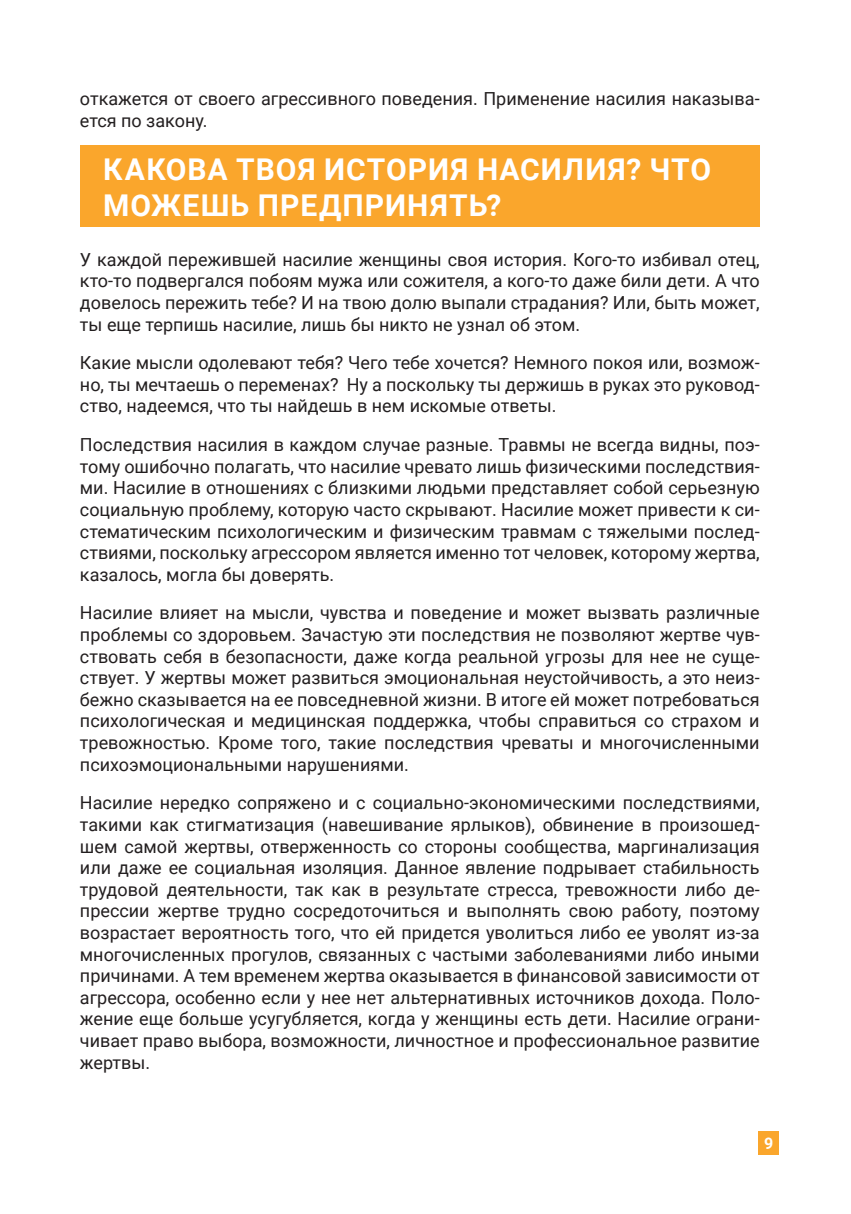
<style>
.page{position:relative;width:851px;height:1214px;background:#fff}
.page>*{position:absolute;margin:0;border:0;box-sizing:border-box;transform-origin:0 0}
.capitol-title-big{font:700 30px/36px "Roboto";letter-spacing:.035em;color:#fff}
.t1{font:18px/21.6px "Roboto";color:#231f20;text-align:justify}
.t2{font:700 16px "Roboto";color:#fff}
</style>
<div class="page">
<div style="left:758px;top:1130px;width:21px;height:24px;background:#faa62c"></div>
<div style="left:80px;top:146px;width:679px;height:81px;background:#faa62c"></div>
<p class="t1" style="left:80px;top:87px;width:681px">откажется от своего агрессивного поведения. Применение насилия наказыва&shy;ется по закону.</p>
<p class="capitol-title-big" style="left:103px;top:150px;width:609px">КАКОВА ТВОЯ ИСТОРИЯ НАСИЛИЯ? ЧТО<br>МОЖЕШЬ ПРЕДПРИНЯТЬ?</p>
<p class="t1" style="left:80px;top:248px;width:681px">У каждой пережившей насилие женщины своя история. Кого-то избивал отец, кто-то подвергался побоям мужа или сожителя, а кого-то даже били дети. А что довелось пережить тебе? И на твою долю выпали страдания? Или, быть может, ты еще терпишь насилие, лишь бы никто не узнал об этом.</p>
<p class="t1" style="left:80px;top:351px;width:681px">Какие мысли одолевают тебя? Чего тебе хочется? Немного покоя или, возмож&shy;но, ты мечтаешь о переменах? Ну а поскольку ты держишь в руках это руковод&shy;ство, надеемся, что ты найдешь в нем искомые ответы.</p>
<p class="t1" style="left:80px;top:433px;width:681px">Последствия насилия в каждом случае разные. Травмы не всегда видны, поэ&shy;тому ошибочно полагать, что насилие чревато лишь физическими последствия&shy;ми. Насилие в отношениях с близкими людьми представляет собой серьезную социальную проблему, которую часто скрывают. Насилие может привести к си&shy;стематическим психологическим и физическим травмам с тяжелыми послед&shy;ствиями, поскольку агрессором является именно тот человек, которому жертва, казалось, могла бы доверять.</p>
<p class="t1" style="left:80px;top:601px;width:681px">Насилие влияет на мысли, чувства и поведение и может вызвать различные проблемы со здоровьем. Зачастую эти последствия не позволяют жертве чув&shy;ствовать себя в безопасности, даже когда реальной угрозы для нее не суще&shy;ствует. У жертвы может развиться эмоциональная неустойчивость, а это неиз&shy;бежно сказывается на ее повседневной жизни. В итоге ей может потребоваться психологическая и медицинская поддержка, чтобы справиться со страхом и тревожностью. Кроме того, такие последствия чреваты и многочисленными психоэмоциональными нарушениями.</p>
<p class="t1" style="left:80px;top:791px;width:681px">Насилие нередко сопряжено и с социально-экономическими последствиями, такими как стигматизация (навешивание ярлыков), обвинение в произошед&shy;шем самой жертвы, отверженность со стороны сообщества, маргинализация или даже ее социальная изоляция. Данное явление подрывает стабильность трудовой деятельности, так как в результате стресса, тревожности либо де&shy;прессии жертве трудно сосредоточиться и выполнять свою работу, поэтому возрастает вероятность того, что ей придется уволиться либо ее уволят из-за многочисленных прогулов, связанных с частыми заболеваниями либо иными причинами. А тем временем жертва оказывается в финансовой зависимости от агрессора, особенно если у нее нет альтернативных источников дохода. Поло&shy;жение еще больше усугубляется, когда у женщины есть дети. Насилие ограни&shy;чивает право выбора, возможности, личностное и профессиональное развитие жертвы.</p>
<p class="t2" style="left:764px;top:1131px;width:11px">9</p>
</div>
